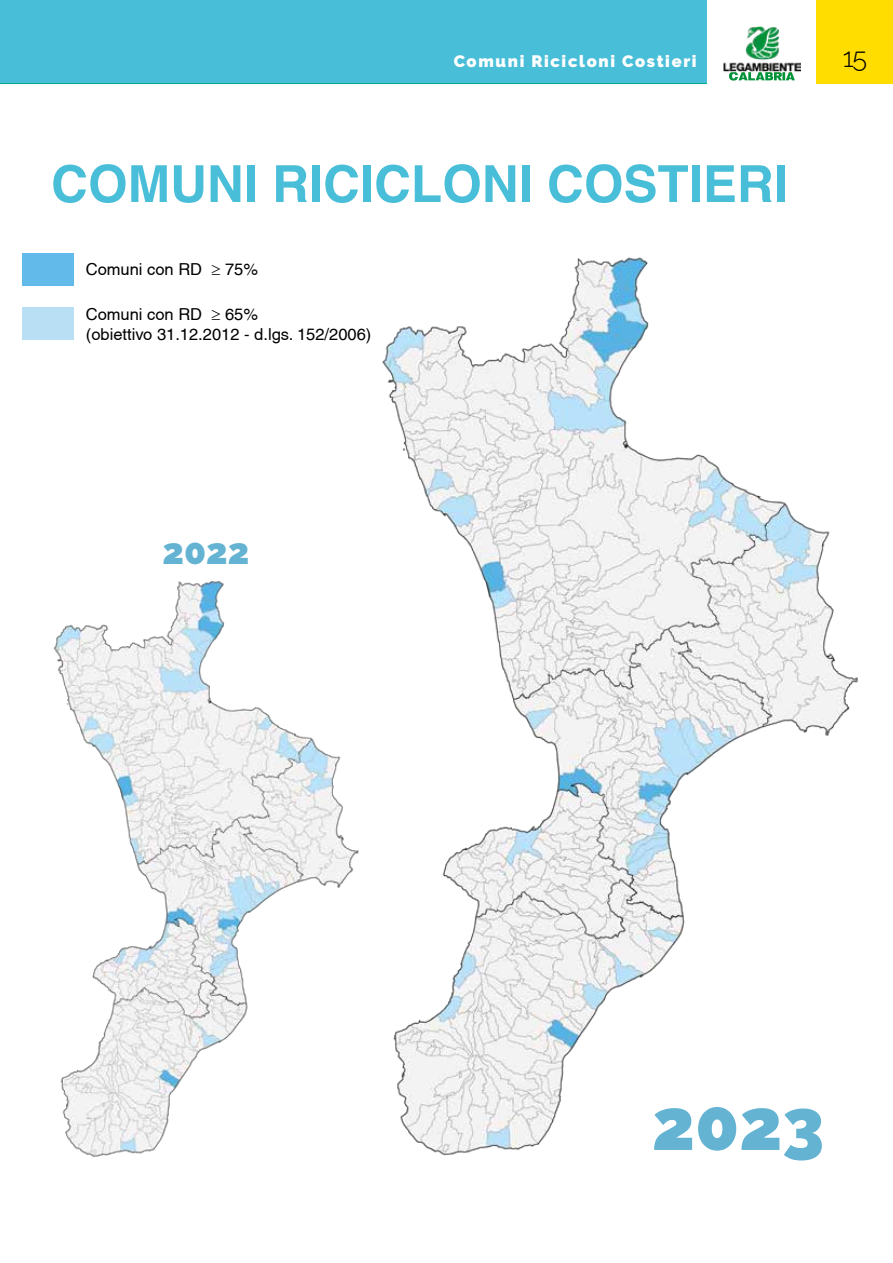
<style>
.page{position:relative;width:893px;height:1263px;background:#fff}
.page>*{position:absolute;margin:0;border:0;box-sizing:border-box;transform-origin:0 0}
.t1{font:900 72px "Raleway";color:#64b3d2}
.t2{font:700 51px "Helvetica";color:#49bed8}
.t3{font:900 36px "Raleway";color:#64b3d2}
.t4{font:300 27px "Raleway";color:#000}
.t5{font:16.5px/19.8px "Helvetica";color:#000}
.t6{font:900 16.5px "Raleway";letter-spacing:.1em;color:#fff}
</style>
<div class="page">
<div style="left:817px;top:0;width:76px;height:84px;background:#fd0"></div>
<img style="left:724px;top:26px;width:76px;height:55px">
<div style="left:22px;top:253px;width:51px;height:32px;background:#61baea"></div>
<div style="left:22px;top:308px;width:51px;height:32px;background:#b8dff4"></div>
<img style="left:53px;top:581px;width:306px;height:576px">
<img style="left:382px;top:257px;width:476px;height:899px">
<div style="left:0;top:0;width:706px;height:83px;background:#49bed8"></div>
<p class="t6" style="left:454px;top:52px;width:244px">Comuni Ricicloni Costieri</p>
<h2 class="t2" style="left:51px;top:143px;width:738px">COMUNI RICICLONI COSTIERI</h2>
<p class="t5" style="left:86px;top:259px;width:174px">Comuni con RD ≥ 75%</p>
<p class="t5" style="left:86px;top:304px;width:287px">Comuni con RD ≥ 65%<br>(obiettivo 31.12.2012 - d.lgs. 152/2006)</p>
<h3 class="t4" style="left:843px;top:41px;width:26px">15</h3>
<h3 class="t3" style="left:163px;top:530px;width:88px">2022</h3>
<h1 class="t1" style="left:652px;top:1083px;width:174px">2023</h1>
</div>
